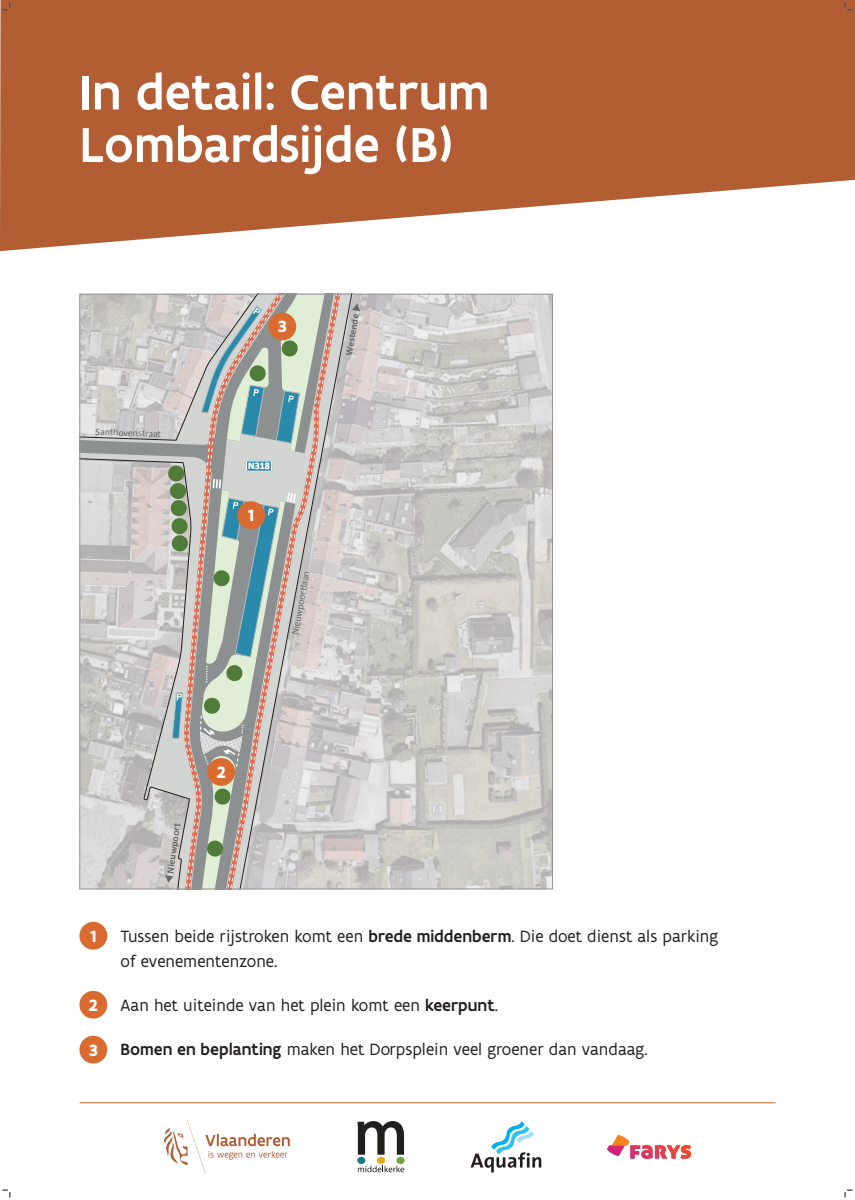
<style>
.page{position:relative;width:855px;height:1200px;background:#fff}
.page>*{position:absolute;margin:0;border:0;box-sizing:border-box;transform-origin:0 0}
.t1{font:500 52.5px/52.5px "Flanders Art Sans";color:#fff}
.Bullet{font:17.5px/24.5px "Flanders Art Sans";color:#231f20}
.Bullet-2{font:700 17.5px "Flanders Art Sans";color:#fff}
.t2{font:700 9.97px "Calibri";color:#fff}
.t3{font:9.83px "Calibri";color:#636767}
.t4{font:700 9.83px "Calibri";color:#636767}
.s1{font-weight:500}
</style>
<div class="page">
<hr style="left:79px;top:1102px;width:696px;height:1px;background:#da6b30">
<svg style="left:0;top:0;width:854px;height:251px;fill:#b25d34"></svg>
<svg style="left:164px;top:1120px;width:125px;height:53px"></svg>
<div style="left:357px;top:1156px;width:8px;height:7px;background:#1b788b;border-radius:50%"></div>
<div style="left:377px;top:1156px;width:8px;height:7px;background:#e5aa16;border-radius:50%"></div>
<div style="left:396px;top:1156px;width:8px;height:8px;background:#75a53e;border-radius:50%"></div>
<svg style="left:357px;top:1165px;width:47px;height:7px"></svg>
<svg style="left:357px;top:1121px;width:47px;height:33px"></svg>
<svg style="left:607px;top:1141px;width:85px;height:18px"></svg>
<svg style="left:641px;top:1145px;width:49px;height:13px"></svg>
<svg style="left:611px;top:1134px;width:18px;height:11px"></svg>
<svg style="left:470px;top:1121px;width:71px;height:51px"></svg>
<svg style="left:81px;top:296px;width:469px;height:591px"></svg>
<svg style="left:172px;top:692px;width:11px;height:47px"></svg>
<svg style="left:167px;top:464px;width:22px;height:88px"></svg>
<svg style="left:199px;top:296px;width:132px;height:591px"></svg>
<div style="left:246px;top:460px;width:26px;height:12px;background:#2c8aac;border-radius:2px"></div>
<div style="left:246px;top:461px;width:25px;height:10px;border:1px solid #fff"></div>
<div style="left:79px;top:921px;width:28px;height:28px;background:#da6b30;border-radius:50%"></div>
<div style="left:237px;top:501px;width:28px;height:28px;background:#da6b30;border-radius:50%"></div>
<div style="left:79px;top:990px;width:28px;height:28px;background:#da6b30;border-radius:50%"></div>
<div style="left:207px;top:758px;width:28px;height:28px;background:#da6b30;border-radius:50%"></div>
<div style="left:79px;top:1035px;width:28px;height:28px;background:#da6b30;border-radius:50%"></div>
<div style="left:268px;top:313px;width:28px;height:27px;background:#da6b30;border-radius:50%"></div>
<svg style="left:3px;top:3px;width:8px;height:8px"></svg>
<svg style="left:3px;top:1189px;width:8px;height:8px"></svg>
<svg style="left:844px;top:3px;width:8px;height:8px"></svg>
<svg style="left:844px;top:1189px;width:8px;height:8px"></svg>
<p class="t1" style="left:79px;top:67px;width:411px">In detail: Centrum<br>Lombardsijde (B)</p>
<p class="t3" style="left:96px;top:425px;width:67px;rotate:2deg">Santhovenstraat</p>
<p class="Bullet-2" style="left:277px;top:315px;width:11px">3</p>
<p class="t4" style="left:341px;top:354px;width:55px;rotate:-80deg">Westende ◆</p>
<p class="t2" style="left:248px;top:459px;width:23px">N318</p>
<p class="Bullet-2" style="left:247px;top:504px;width:8px">1</p>
<p class="t3" style="left:288px;top:633px;width:66px;rotate:-80deg">Nieuwpoortlaan</p>
<p class="t4" style="left:162px;top:883px;width:63px;rotate:-82deg">▼ Nieuwpoort</p>
<p class="Bullet-2" style="left:216px;top:761px;width:11px">2</p>
<p class="Bullet-2" style="left:90px;top:924px;width:8px">1</p>
<p class="Bullet-2" style="left:88px;top:993px;width:11px">2</p>
<p class="Bullet-2" style="left:88px;top:1038px;width:11px">3</p>
<p class="Bullet" style="left:121px;top:924px;width:599px">Tussen beide rijstroken komt een <span class="s1">brede middenberm</span>. Die doet dienst als parking of evenementenzone.</p>
<p class="Bullet" style="left:121px;top:993px;width:379px">Aan het uiteinde van het plein komt een <span class="s1">keerpunt</span>.</p>
<p class="Bullet" style="left:121px;top:1037px;width:528px"><span class="s1">Bomen en beplanting</span> maken het Dorpsplein veel groener dan vandaag.</p>
</div>
